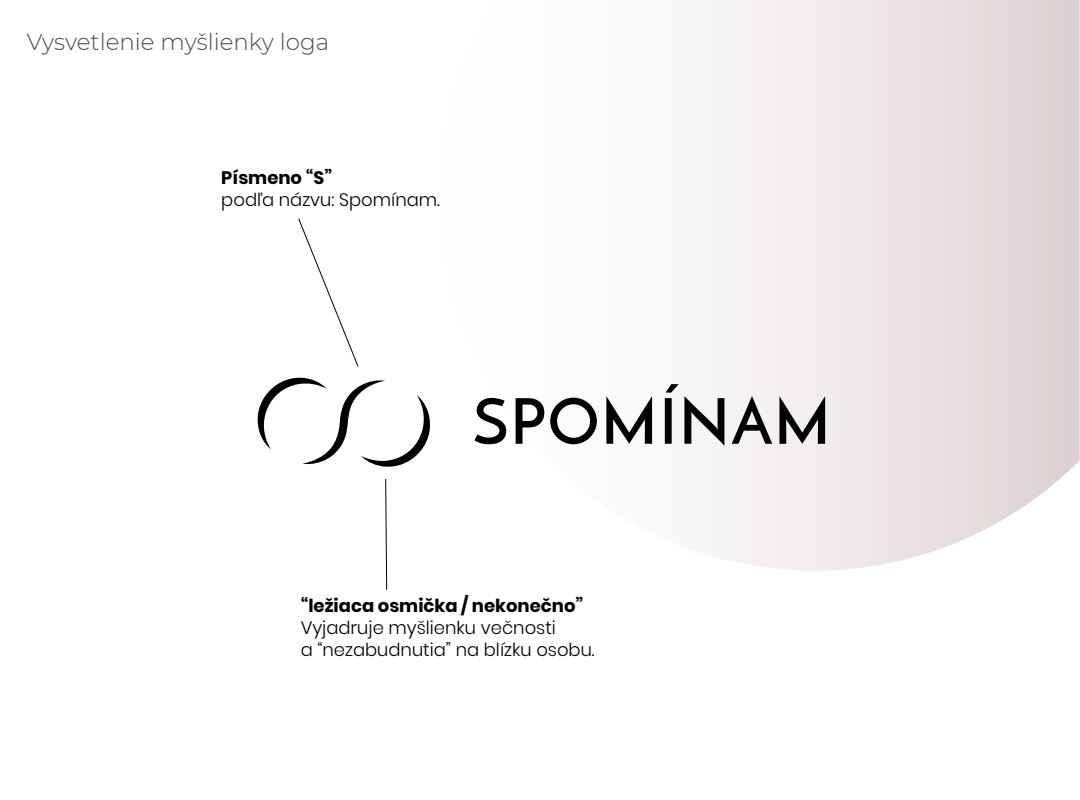
<style>
.page{position:relative;width:1080px;height:800px;background:#fff}
.page>*{position:absolute;margin:0;border:0;box-sizing:border-box;transform-origin:0 0}
.t1{font:300 23px "Montserrat";color:#4b4e51}
.t2{font:300 18px/21.6px "Poppins";color:#000}
.t3{font:700 18px "Poppins";color:#000}
</style>
<div class="page">
<svg style="left:485px;top:0;width:595px;height:571px"></svg>
<svg style="left:298px;top:218px;width:61px;height:149px"></svg>
<svg style="left:385px;top:479px;width:2px;height:111px"></svg>
<svg style="left:257px;top:377px;width:173px;height:90px"></svg>
<svg style="left:474px;top:398px;width:32px;height:46px"></svg>
<svg style="left:516px;top:398px;width:28px;height:46px"></svg>
<svg style="left:550px;top:398px;width:47px;height:46px"></svg>
<svg style="left:606px;top:396px;width:46px;height:48px"></svg>
<svg style="left:779px;top:396px;width:46px;height:48px"></svg>
<svg style="left:665px;top:384px;width:59px;height:62px"></svg>
<svg style="left:732px;top:396px;width:40px;height:48px"></svg>
<p class="t1" style="left:27px;top:26px;width:304px">Vysvetlenie myšlienky loga</p>
<p class="t3" style="left:221px;top:168px;width:112px">Písmeno “S”</p>
<p class="t2" style="left:221px;top:189px;width:220px">podľa názvu: Spomínam.</p>
<p class="t3" style="left:301px;top:596px;width:284px">“ležiaca osmička / nekonečno”</p>
<p class="t2" style="left:301px;top:617px;width:296px">Vyjadruje myšlienku večnosti<br>a “nezabudnutia” na blízku osobu.</p>
</div>
